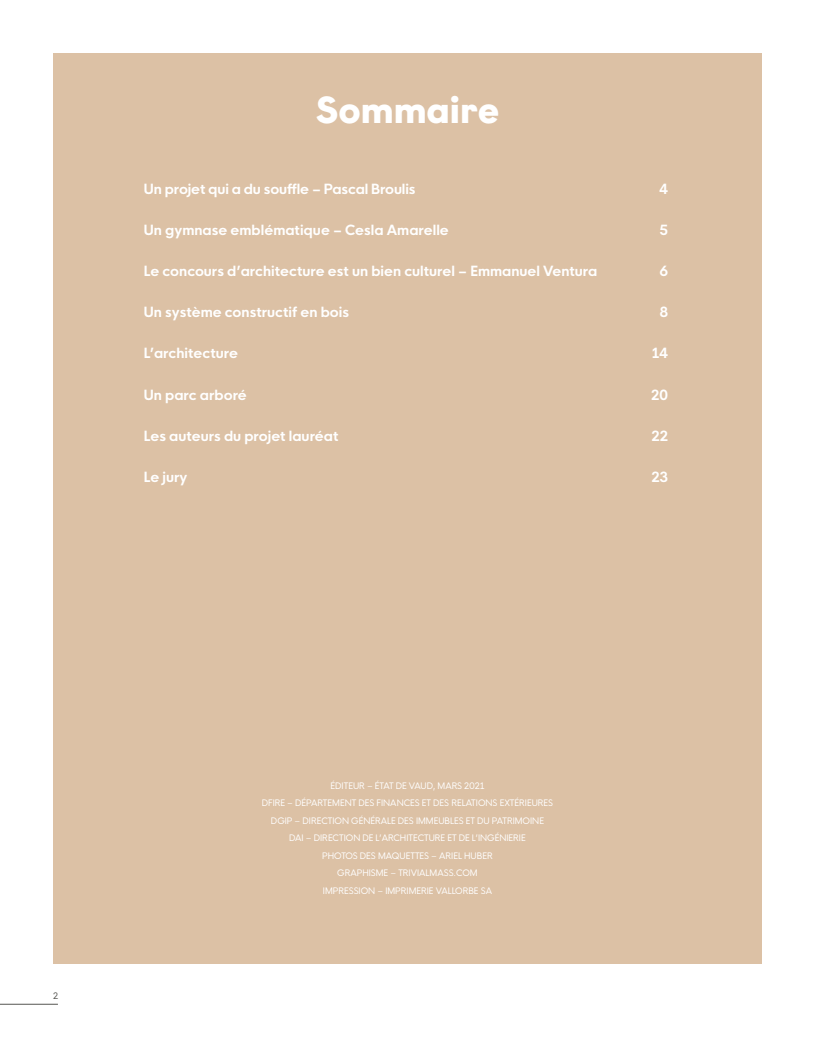
<style>
.page{position:relative;width:815px;height:1053px;background:#fff}
.page>*{position:absolute;margin:0;border:0;box-sizing:border-box;transform-origin:0 0}
.t1{font:700 37.5px "Graphit";color:#fff}
.t2{font:700 13.75px "HK Nova";color:#fff}
.t3{font:8.75px/17.5px "HK Nova";color:#fff;text-align:center}
.t4{font:8.75px "HK Nova";color:#565552}
</style>
<div class="page">
<hr style="left:0;top:1003px;width:58px;height:1px;background:#565552">
<div style="left:53px;top:53px;width:709px;height:910px;background:#dcc1a5"></div>
<h1 class="t1" style="left:316px;top:87px;width:185px">Sommaire</h1>
<h2 class="t2" style="left:144px;top:177px;width:273px">Un projet qui a du souffle – Pascal Broulis</h2>
<h2 class="t2" style="left:659px;top:177px;width:11px">4</h2>
<h2 class="t2" style="left:144px;top:218px;width:306px">Un gymnase emblématique – Cesla Amarelle</h2>
<h2 class="t2" style="left:660px;top:218px;width:10px">5</h2>
<h2 class="t2" style="left:144px;top:259px;width:455px">Le concours d’architecture est un bien culturel – Emmanuel Ventura</h2>
<h2 class="t2" style="left:660px;top:259px;width:10px">6</h2>
<h2 class="t2" style="left:144px;top:300px;width:207px">Un système constructif en bois</h2>
<h2 class="t2" style="left:659px;top:300px;width:10px">8</h2>
<h2 class="t2" style="left:144px;top:341px;width:96px">L’architecture</h2>
<h2 class="t2" style="left:652px;top:341px;width:18px">14</h2>
<h2 class="t2" style="left:144px;top:382px;width:104px">Un parc arboré</h2>
<h2 class="t2" style="left:651px;top:382px;width:19px">20</h2>
<h2 class="t2" style="left:144px;top:423px;width:196px">Les auteurs du projet lauréat</h2>
<h2 class="t2" style="left:651px;top:423px;width:18px">22</h2>
<h2 class="t2" style="left:144px;top:464px;width:45px">Le jury</h2>
<h2 class="t2" style="left:651px;top:464px;width:18px">23</h2>
<p class="t4" style="left:53px;top:987px;width:7px">2</p>
<p class="t3" style="left:262px;top:775px;width:293px">ÉDITEUR – ÉTAT DE VAUD, MARS 2021<br>DFIRE – DÉPARTEMENT DES FINANCES ET DES RELATIONS EXTÉRIEURES DGIP – DIRECTION GÉNÉRALE DES IMMEUBLES ET DU PATRIMOINE<br>DAI – DIRECTION DE L’ARCHITECTURE ET DE L’INGÉNIERIE<br>PHOTOS DES MAQUETTES – ARIEL HUBER<br>GRAPHISME – TRIVIALMASS.COM<br>IMPRESSION – IMPRIMERIE VALLORBE SA</p>
</div>
